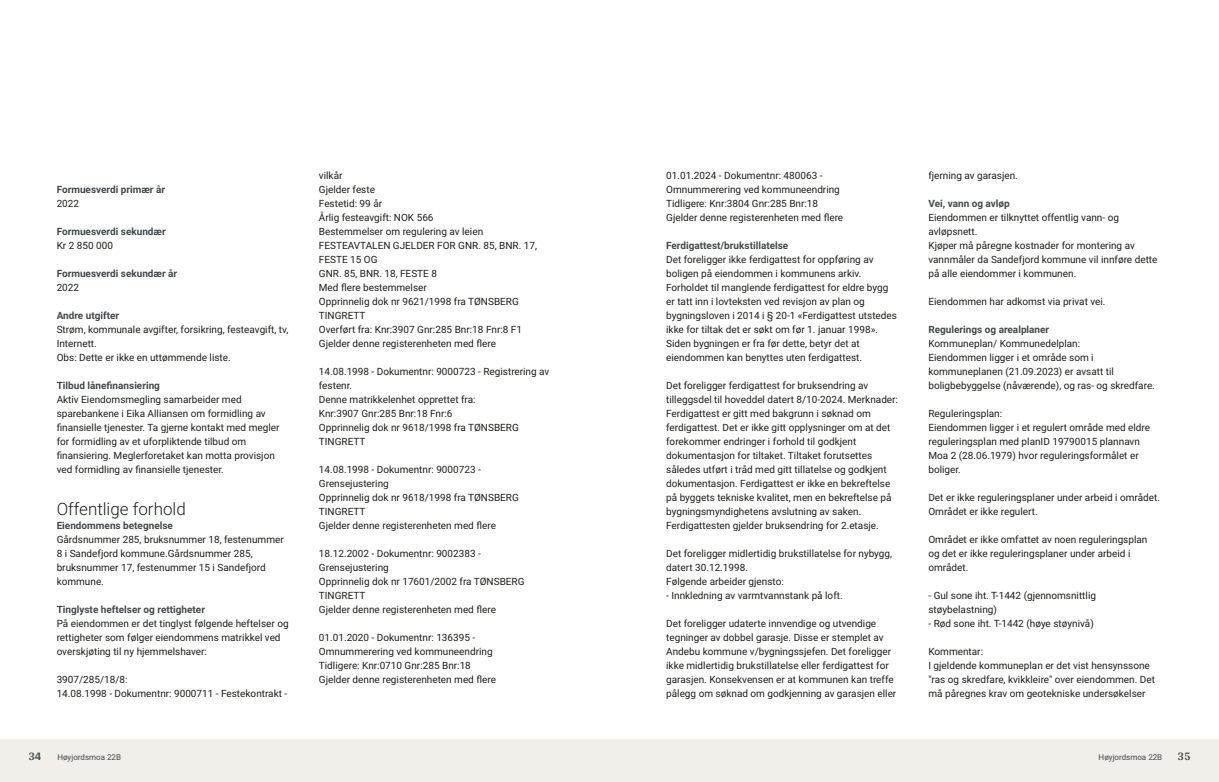
<style>
.page{position:relative;width:1219px;height:782px;background:#fff}
.page>*{position:absolute;margin:0;border:0;box-sizing:border-box;transform-origin:0 0}
.t1{font:300 17px "Roboto";color:#1d1d1b}
.t2{font:700 12px "Arya";color:#414749}
.t3{font:10px/14px "Roboto";color:#1d1d1b}
.t4{font:700 10px "Roboto";color:#414749}
.t5{font:8px "Roboto";color:#414749}
</style>
<div class="page">
<div style="left:0;top:739px;width:612px;height:42px;background:#f2eeea"></div>
<div style="left:607px;top:739px;width:612px;height:42px;background:#f2eeea"></div>
<p class="t4" style="left:57px;top:182px;width:110px">Formuesverdi primær år</p>
<p class="t3" style="left:57px;top:195px;width:24px">2022</p>
<p class="t4" style="left:57px;top:224px;width:111px">Formuesverdi sekundær</p>
<p class="t3" style="left:57px;top:237px;width:58px">Kr 2 850 000</p>
<p class="t4" style="left:57px;top:266px;width:122px">Formuesverdi sekundær år</p>
<p class="t3" style="left:57px;top:279px;width:24px">2022</p>
<p class="t4" style="left:57px;top:308px;width:64px">Andre utgifter</p>
<p class="t3" style="left:57px;top:321px;width:233px">Strøm, kommunale avgifter, forsikring, festeavgift, tv,<br>Internett.<br>Obs: Dette er ikke en uttømmende liste.</p>
<p class="t4" style="left:57px;top:378px;width:105px">Tilbud lånefinansiering</p>
<p class="t3" style="left:57px;top:391px;width:224px">Aktiv Eiendomsmegling samarbeider med sparebankene i Eika Alliansen om formidling av finansielle tjenester. Ta gjerne kontakt med megler for formidling av et uforpliktende tilbud om finansiering. Meglerforetaket kan motta provisjon ved formidling av finansielle tjenester.</p>
<h1 class="t1" style="left:57px;top:496px;width:131px">Offentlige forhold</h1>
<p class="t4" style="left:57px;top:518px;width:118px">Eiendommens betegnelse</p>
<p class="t3" style="left:57px;top:531px;width:229px">Gårdsnummer 285, bruksnummer 18, festenummer 8 i Sandefjord kommune.Gårdsnummer 285, bruksnummer 17, festenummer 15 i Sandefjord kommune.</p>
<p class="t4" style="left:57px;top:602px;width:150px">Tinglyste heftelser og rettigheter</p>
<p class="t3" style="left:57px;top:615px;width:233px">På eiendommen er det tinglyst følgende heftelser og rettigheter som følger eiendommens matrikkel ved overskjøting til ny hjemmelshaver:</p>
<p class="t3" style="left:57px;top:671px;width:232px">3907/285/18/8:<br>14.08.1998 ‑ Dokumentnr: 9000711 ‑ Festekontrakt ‑</p>
<p class="t2" style="left:28px;top:749px;width:15px">34</p>
<p class="t5" style="left:57px;top:751px;width:65px">Høyjordsmoa 22B</p>
<p class="t3" style="left:319px;top:167px;width:220px">vilkår<br>Gjelder feste<br>Festetid: 99 år<br>Årlig festeavgift: NOK 566<br>Bestemmelser om regulering av leien<br>FESTEAVTALEN GJELDER FOR GNR. 85, BNR. 17,<br>FESTE 15 OG<br>GNR. 85, BNR. 18, FESTE 8<br>Med flere bestemmelser<br>Opprinnelig dok nr 9621/1998 fra TØNSBERG<br>TINGRETT<br>Overført fra: Knr:3907 Gnr:285 Bnr:18 Fnr:8 F1<br>Gjelder denne registerenheten med flere</p>
<p class="t3" style="left:319px;top:363px;width:232px">14.08.1998 ‑ Dokumentnr: 9000723 ‑ Registrering av festenr.<br>Denne matrikkelenhet opprettet fra:<br>Knr:3907 Gnr:285 Bnr:18 Fnr:6<br>Opprinnelig dok nr 9618/1998 fra TØNSBERG<br>TINGRETT</p>
<p class="t3" style="left:319px;top:461px;width:201px">14.08.1998 ‑ Dokumentnr: 9000723 ‑<br>Grensejustering<br>Opprinnelig dok nr 9618/1998 fra TØNSBERG<br>TINGRETT<br>Gjelder denne registerenheten med flere</p>
<p class="t3" style="left:319px;top:545px;width:207px">18.12.2002 ‑ Dokumentnr: 9002383 ‑<br>Grensejustering<br>Opprinnelig dok nr 17601/2002 fra TØNSBERG<br>TINGRETT<br>Gjelder denne registerenheten med flere</p>
<p class="t3" style="left:319px;top:629px;width:179px">01.01.2020 ‑ Dokumentnr: 136395 ‑ Omnummerering ved kommuneendring Tidligere: Knr:0710 Gnr:285 Bnr:18<br>Gjelder denne registerenheten med flere</p>
<p class="t3" style="left:666px;top:167px;width:179px">01.01.2024 ‑ Dokumentnr: 480063 ‑ Omnummerering ved kommuneendring Tidligere: Knr:3804 Gnr:285 Bnr:18<br>Gjelder denne registerenheten med flere</p>
<p class="t4" style="left:666px;top:238px;width:124px">Ferdigattest/brukstillatelse</p>
<p class="t3" style="left:666px;top:251px;width:232px">Det foreligger ikke ferdigattest for oppføring av boligen på eiendommen i kommunens arkiv.<br>Forholdet til manglende ferdigattest for eldre bygg er tatt inn i lovteksten ved revisjon av plan og bygningsloven i 2014 i § 20‑1 «Ferdigattest utstedes ikke for tiltak det er søkt om før 1. januar 1998».<br>Siden bygningen er fra før dette, betyr det at eiendommen kan benyttes uten ferdigattest.</p>
<p class="t3" style="left:666px;top:377px;width:233px">Det foreligger ferdigattest for bruksendring av tilleggsdel til hoveddel datert 8/10‑2024. Merknader:<br>Ferdigattest er gitt med bakgrunn i søknad om ferdigattest. Det er ikke gitt opplysninger om at det forekommer endringer i forhold til godkjent dokumentasjon for tiltaket. Tiltaket forutsettes således utført i tråd med gitt tillatelse og godkjent dokumentasjon. Ferdigattest er ikke en bekreftelse på byggets tekniske kvalitet, men en bekreftelse på bygningsmyndighetens avslutning av saken.<br>Ferdigattesten gjelder bruksendring for 2.etasje.</p>
<p class="t3" style="left:666px;top:545px;width:227px">Det foreligger midlertidig brukstillatelse for nybygg, datert 30.12.1998.<br>Følgende arbeider gjensto:<br>‑ Innkledning av varmtvannstank på loft.</p>
<p class="t3" style="left:666px;top:615px;width:232px">Det foreligger udaterte innvendige og utvendige tegninger av dobbel garasje. Disse er stemplet av Andebu kommune v/bygningssjefen. Det foreligger ikke midlertidig brukstillatelse eller ferdigattest for garasjen. Konsekvensen er at kommunen kan treffe pålegg om søknad om godkjenning av garasjen eller</p>
<p class="t3" style="left:928px;top:167px;width:91px">fjerning av garasjen.</p>
<p class="t4" style="left:928px;top:196px;width:83px">Vei, vann og avløp</p>
<p class="t3" style="left:928px;top:209px;width:231px">Eiendommen er tilknyttet offentlig vann‑ og avløpsnett.<br>Kjøper må påregne kostnader for montering av vannmåler da Sandefjord kommune vil innføre dette på alle eiendommer i kommunen.</p>
<p class="t3" style="left:928px;top:293px;width:179px">Eiendommen har adkomst via privat vei.</p>
<p class="t4" style="left:928px;top:322px;width:122px">Regulerings og arealplaner</p>
<p class="t3" style="left:928px;top:335px;width:228px">Kommuneplan/ Kommunedelplan:<br>Eiendommen ligger i et område som i kommuneplanen (21.09.2023) er avsatt til boligbebyggelse (nåværende), og ras‑ og skredfare.</p>
<p class="t3" style="left:928px;top:405px;width:223px">Reguleringsplan:<br>Eiendommen ligger i et regulert område med eldre reguleringsplan med planID 19790015 plannavn Moa 2 (28.06.1979) hvor reguleringsformålet er boliger.</p>
<p class="t3" style="left:928px;top:489px;width:233px">Det er ikke reguleringsplaner under arbeid i området.<br>Området er ikke regulert.</p>
<p class="t3" style="left:928px;top:531px;width:221px">Området er ikke omfattet av noen reguleringsplan og det er ikke reguleringsplaner under arbeid i området.</p>
<p class="t3" style="left:928px;top:587px;width:169px">‑ Gul sone iht. T‑1442 (gjennomsnittlig støybelastning)<br>‑ Rød sone iht. T‑1442 (høye støynivå)</p>
<p class="t3" style="left:928px;top:643px;width:228px">Kommentar:<br>I gjeldende kommuneplan er det vist hensynssone "ras og skredfare, kvikkleire" over eiendommen. Det må påregnes krav om geotekniske undersøkelser</p>
<p class="t5" style="left:1099px;top:751px;width:65px">Høyjordsmoa 22B</p>
<p class="t2" style="left:1177px;top:749px;width:15px">35</p>
</div>
